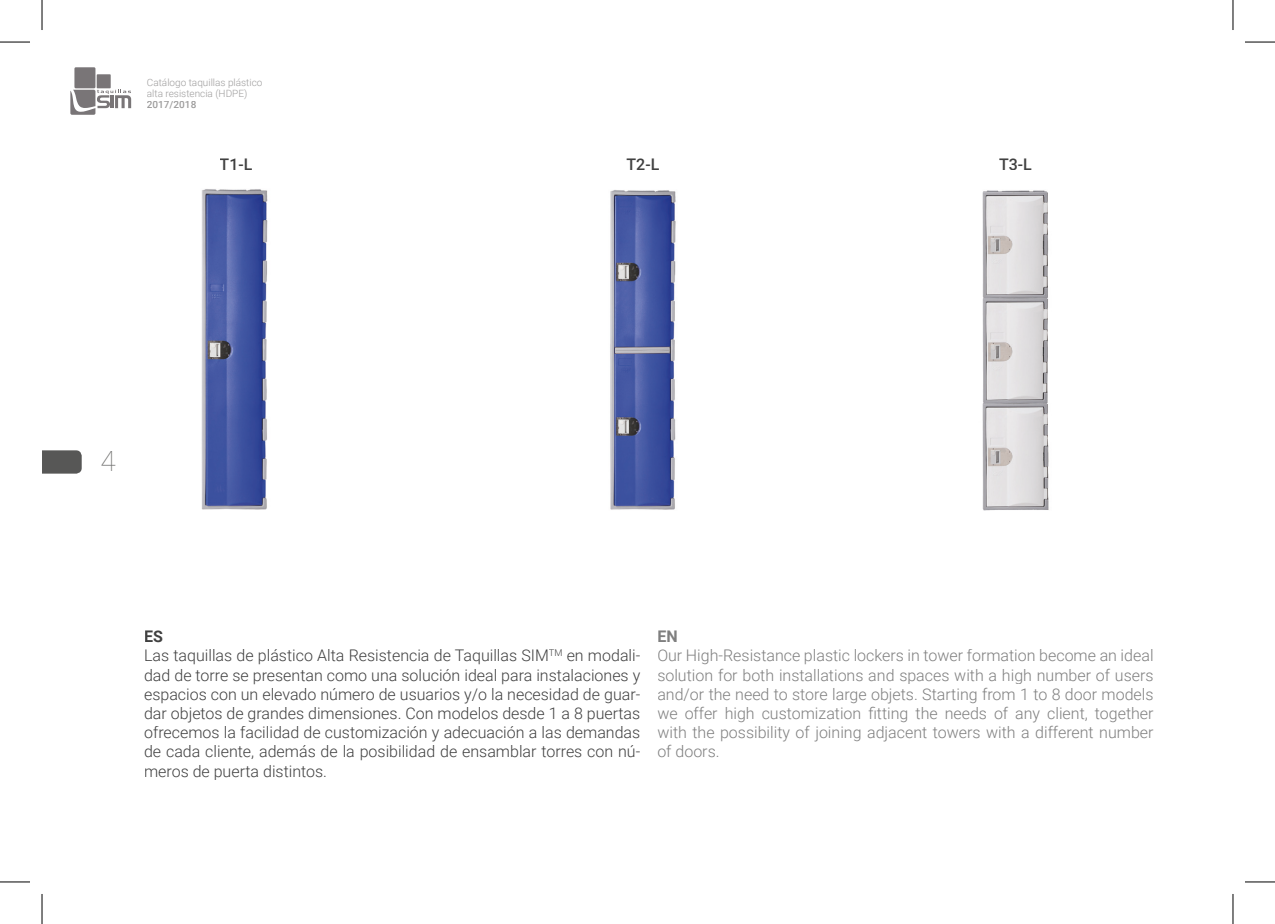
<style>
.page{position:relative;width:1275px;height:924px;background:#fff}
.page>*{position:absolute;margin:0;border:0;box-sizing:border-box;transform-origin:0 0}
.t1{font:100 28px "Roboto";color:#6f6f6e}
.t2{font:300 16px/19.2px "Roboto";color:#404040}
.t3{font:300 16px/19.2px "Roboto";color:#7f7f7f;text-align:justify}
.t4{font:500 16px "Roboto";color:#404040}
.t5{font:700 16px "Roboto";color:#7f7f7f}
.t6{font:300 10px/11px "Roboto";color:#9d9c9c}
.t7{font:500 10px "Roboto";color:#9d9c9c}
.s1{font-weight:700}
</style>
<div class="page">
<svg style="left:70px;top:67px;width:61px;height:48px"></svg>
<svg style="left:42px;top:450px;width:40px;height:23px"></svg>
<img style="left:201px;top:189px;width:67px;height:321px">
<img style="left:610px;top:190px;width:66px;height:320px">
<img style="left:982px;top:190px;width:67px;height:321px">
<hr style="left:0;top:42px;width:30px;height:1px;background:#000">
<hr style="left:1245px;top:42px;width:30px;height:1px;background:#000">
<hr style="left:0;top:881px;width:30px;height:1px;background:#000">
<hr style="left:1245px;top:881px;width:30px;height:1px;background:#000">
<hr style="left:42px;top:0;width:1px;height:30px;background:#000">
<hr style="left:42px;top:893px;width:1px;height:30px;background:#000">
<hr style="left:1232px;top:0;width:1px;height:30px;background:#000">
<hr style="left:1232px;top:893px;width:1px;height:30px;background:#000">
<p class="t6" style="left:147px;top:77px;width:117px">Catálogo taquillas plástico alta resistencia (HDPE)</p>
<p class="t7" style="left:147px;top:98px;width:51px">2017/2018</p>
<p class="t4" style="left:220px;top:152px;width:34px">T1-L</p>
<p class="t4" style="left:626px;top:152px;width:34px">T2-L</p>
<p class="t4" style="left:999px;top:152px;width:34px">T3-L</p>
<h1 class="t1" style="left:100px;top:441px;width:17px">4</h1>
<p class="t2" style="left:144px;top:626px;width:498px"><span class="s1">ES<br></span>Las taquillas de plástico Alta Resistencia de Taquillas SIM<sup>TM</sup> en modali&shy;dad de torre se presentan como una solución ideal para instalaciones y espacios con un elevado número de usuarios y/o la necesidad de guar&shy;dar objetos de grandes dimensiones. Con modelos desde 1 a 8 puertas ofrecemos la facilidad de customización y adecuación a las demandas de cada cliente, además de la posibilidad de ensamblar torres con nú&shy;meros de puerta distintos.</p>
<p class="t5" style="left:657px;top:625px;width:22px">EN</p>
<p class="t3" style="left:657px;top:645px;width:498px">Our High-Resistance plastic lockers in tower formation become an ideal solution for both installations and spaces with a high number of users and/or the need to store large objets. Starting from 1 to 8 door models we offer high customization fitting the needs of any client, together with the possibility of joining adjacent towers with a different number of doors.</p>
</div>
